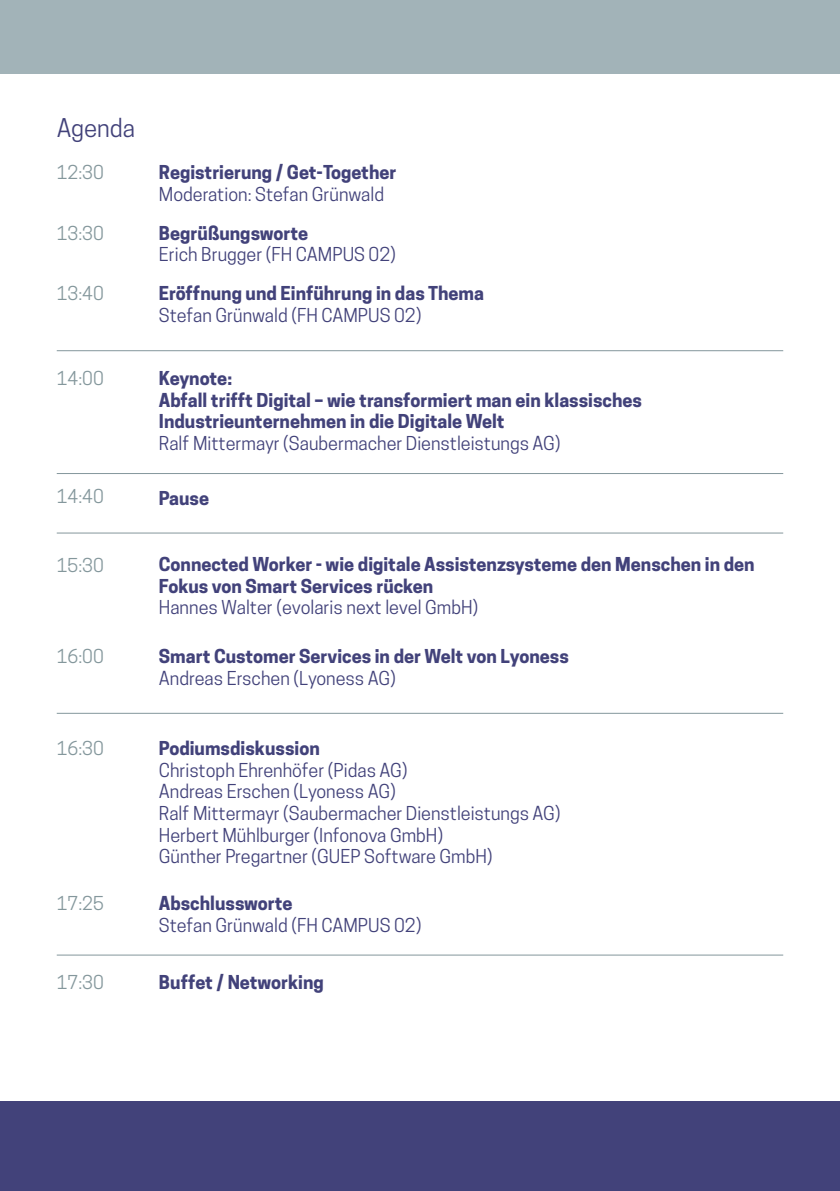
<style>
.page{position:relative;width:840px;height:1191px;background:#fff}
.page>*{position:absolute;margin:0;border:0;box-sizing:border-box;transform-origin:0 0}
.t1{font:24px "Cooper Hewitt";color:#42427a}
.t2{font:18px/21.6px "Cooper Hewitt";color:#42427a}
.t3{font:700 18px/21.6px "Cooper Hewitt";color:#42427a}
.t4{font:18px "Cooper Hewitt";color:#84979c}
</style>
<div class="page">
<div style="left:0;top:0;width:839px;height:74px;background:#a2b3b8"></div>
<div style="left:0;top:1101px;width:839px;height:90px;background:#42427a"></div>
<hr style="left:57px;top:350px;width:725px;height:1px;background:#84979c">
<hr style="left:57px;top:532px;width:725px;height:1px;background:#84979c">
<hr style="left:57px;top:713px;width:725px;height:1px;background:#84979c">
<hr style="left:57px;top:473px;width:725px;height:1px;background:#84979c">
<hr style="left:57px;top:954px;width:725px;height:1px;background:#84979c">
<h1 class="t1" style="left:57px;top:114px;width:80px">Agenda</h1>
<p class="t4" style="left:57px;top:162px;width:49px">12:30</p>
<p class="t4" style="left:57px;top:222px;width:49px">13:30</p>
<p class="t4" style="left:57px;top:283px;width:49px">13:40</p>
<p class="t4" style="left:57px;top:368px;width:49px">14:00</p>
<p class="t4" style="left:57px;top:486px;width:49px">14:40</p>
<p class="t4" style="left:57px;top:554px;width:49px">15:30</p>
<p class="t4" style="left:57px;top:646px;width:49px">16:00</p>
<p class="t4" style="left:57px;top:738px;width:49px">16:30</p>
<p class="t4" style="left:57px;top:893px;width:49px">17:25</p>
<p class="t4" style="left:57px;top:972px;width:49px">17:30</p>
<p class="t3" style="left:159px;top:162px;width:239px">Registrierung / Get-Together</p>
<p class="t2" style="left:159px;top:183px;width:226px">Moderation: Stefan Grünwald</p>
<p class="t3" style="left:159px;top:222px;width:151px">Begrüßungsworte</p>
<p class="t2" style="left:159px;top:244px;width:238px">Erich Brugger (FH CAMPUS 02)</p>
<p class="t3" style="left:159px;top:283px;width:326px">Eröffnung und Einführung in das Thema</p>
<p class="t2" style="left:159px;top:304px;width:264px">Stefan Grünwald (FH CAMPUS 02)</p>
<p class="t3" style="left:159px;top:367px;width:484px">Keynote:<br>Abfall trifft Digital – wie transformiert man ein klassisches<br>Industrieunternehmen in die Digitale Welt</p>
<p class="t2" style="left:159px;top:432px;width:403px">Ralf Mittermayr (Saubermacher Dienstleistungs AG)</p>
<p class="t3" style="left:159px;top:487px;width:52px">Pause</p>
<p class="t3" style="left:159px;top:553px;width:597px">Connected Worker - wie digitale Assistenzsysteme den Menschen in den<br>Fokus von Smart Services rücken</p>
<p class="t2" style="left:159px;top:597px;width:320px">Hannes Walter (evolaris next level GmbH)</p>
<p class="t3" style="left:159px;top:646px;width:411px">Smart Customer Services in der Welt von Lyoness</p>
<p class="t2" style="left:159px;top:667px;width:238px">Andreas Erschen (Lyoness AG)</p>
<p class="t3" style="left:159px;top:737px;width:162px">Podiumsdiskussion</p>
<p class="t2" style="left:159px;top:759px;width:403px">Christoph Ehrenhöfer (Pidas AG)<br>Andreas Erschen (Lyoness AG)<br>Ralf Mittermayr (Saubermacher Dienstleistungs AG)<br>Herbert Mühlburger (Infonova GmbH)<br>Günther Pregartner (GUEP Software GmbH)</p>
<p class="t3" style="left:159px;top:893px;width:135px">Abschlussworte</p>
<p class="t2" style="left:159px;top:914px;width:264px">Stefan Grünwald (FH CAMPUS 02)</p>
<p class="t3" style="left:159px;top:972px;width:166px">Buffet / Networking</p>
</div>
